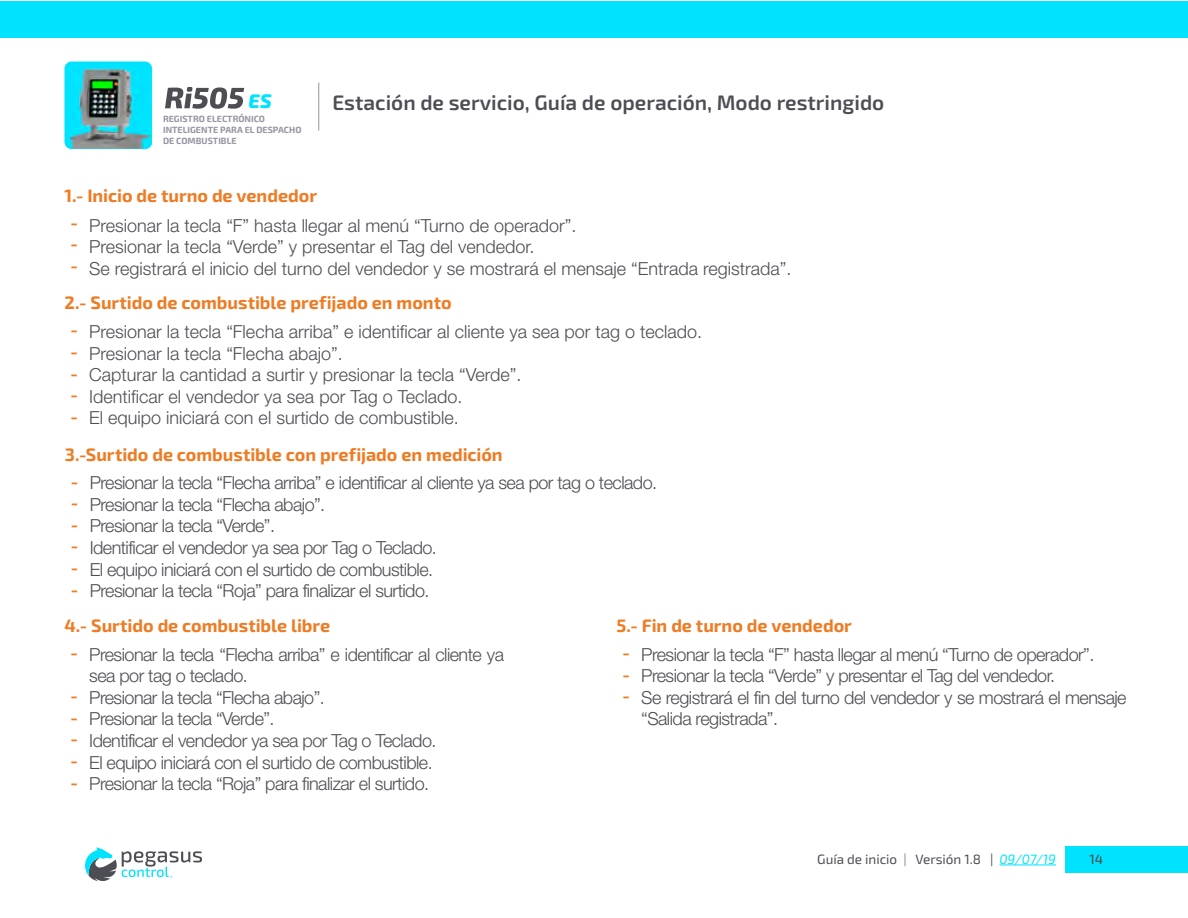
<style>
.page{position:relative;width:1188px;height:918px;background:#fff}
.page>*{position:absolute;margin:0;border:0;box-sizing:border-box;transform-origin:0 0}
.t1{font:600 21px "Exo 2";color:#4d4d54}
.t2{font:italic 800 19.65px "Exo 2";color:#00e3ff}
.t3{font:300 18px/21.6px "Helvetica Neue";letter-spacing:-.03em;color:#4d4d54}
.t4{font:300 18px/21.6px "Helvetica Neue";color:#4d4d54}
.t5{font:700 18px/21.6px "Exo 2";color:#ee7c24;text-align:justify}
.t6{font:13.5px "Exo 2";color:#4d4d54}
.t7{font:500 13.5px "Exo 2";color:#4d4d54}
.t8{font:700 9px/10.8px "Exo 2";color:#9696a2}
.s1{color:#828287}
.s2{font-style:italic;color:#00e3ff}
</style>
<div class="page">
<div style="left:0;top:1px;width:1188px;height:36px;background:#00e3ff"></div>
<div style="left:1066px;top:846px;width:122px;height:27px;background:#00e3ff"></div>
<hr style="left:1000px;top:865px;width:56px;height:1px;background:#00e3ff">
<svg style="left:85px;top:847px;width:117px;height:34px"></svg>
<hr style="left:318px;top:82px;width:1px;height:48px;background:#9696a2">
<div style="left:64px;top:61px;width:88px;height:88px;background:#00e3ff;border-radius:7px"></div>
<img style="left:70px;top:69px;width:82px;height:80px">
<svg style="left:165px;top:87px;width:79px;height:22px"></svg>
<p class="t2" style="left:248px;top:86px;width:25px">ES</p>
<p class="t8" style="left:163px;top:113px;width:140px">REGISTRO ELECTRÓNICO<br>INTELIGENTE PARA EL DESPACHO<br>DE COMBUSTIBLE</p>
<p class="t1" style="left:332px;top:90px;width:554px">Estación de servicio, Guía de operación, Modo restringido</p>
<p class="t5" style="left:64px;top:183px;width:254px">1.- Inicio de turno de vendedor</p>
<p class="t5" style="left:71px;top:211px;width:9px">- - -</p>
<p class="t4" style="left:89px;top:214px;width:704px">Presionar la tecla “F” hasta llegar al menú “Turno de operador”.<br>Presionar la tecla “Verde” y presentar el Tag del vendedor.<br>Se registrará el inicio del turno del vendedor y se mostrará el mensaje “Entrada registrada”.</p>
<p class="t5" style="left:64px;top:291px;width:389px">2.- Surtido de combustible prefijado en monto</p>
<p class="t5" style="left:71px;top:318px;width:9px">- - - - -</p>
<p class="t4" style="left:89px;top:320px;width:614px">Presionar la tecla “Flecha arriba” e identificar al cliente ya sea por tag o teclado.<br>Presionar la tecla “Flecha abajo”.<br>Capturar la cantidad a surtir y presionar la tecla “Verde”.<br>Identificar el vendedor ya sea por Tag o Teclado.<br>El equipo iniciará con el surtido de combustible.</p>
<p class="t5" style="left:65px;top:442px;width:439px">3.-Surtido de combustible con prefijado en medición</p>
<p class="t5" style="left:71px;top:469px;width:9px">- - - - - -</p>
<p class="t3" style="left:90px;top:472px;width:569px">Presionar la tecla “Flecha arriba” e identificar al cliente ya sea por tag o teclado.<br>Presionar la tecla “Flecha abajo”.<br>Presionar la tecla “Verde”.<br>Identificar el vendedor ya sea por Tag o Teclado.<br>El equipo iniciará con el surtido de combustible.<br>Presionar la tecla “Roja” para finalizar el surtido.</p>
<p class="t5" style="left:64px;top:614px;width:267px">4.- Surtido de combustible libre</p>
<p class="t5" style="left:617px;top:614px;width:237px">5.- Fin de turno de vendedor</p>
<p class="t5" style="left:71px;top:641px;width:9px">-</p>
<p class="t5" style="left:71px;top:684px;width:9px">- - - - -</p>
<p class="t3" style="left:89px;top:643px;width:416px">Presionar la tecla “Flecha arriba” e identificar al cliente ya sea por tag o teclado.<br>Presionar la tecla “Flecha abajo”.<br>Presionar la tecla “Verde”.<br>Identificar el vendedor ya sea por Tag o Teclado.<br>El equipo iniciará con el surtido de combustible.<br>Presionar la tecla “Roja” para finalizar el surtido.</p>
<p class="t3" style="left:641px;top:643px;width:487px">Presionar la tecla “F” hasta llegar al menú “Turno de operador”.<br>Presionar la tecla “Verde” y presentar el Tag del vendedor.<br>Se registrará el fin del turno del vendedor y se mostrará el mensaje “Salida registrada”.</p>
<p class="t5" style="left:623px;top:641px;width:9px">- - -</p>
<p class="t6" style="left:817px;top:851px;width:240px">Guía de inicio <span class="s1">|</span> Versión 1.8 | <span class="s2">09/07/19</span></p>
<p class="t7" style="left:1089px;top:849px;width:15px">14</p>
</div>
